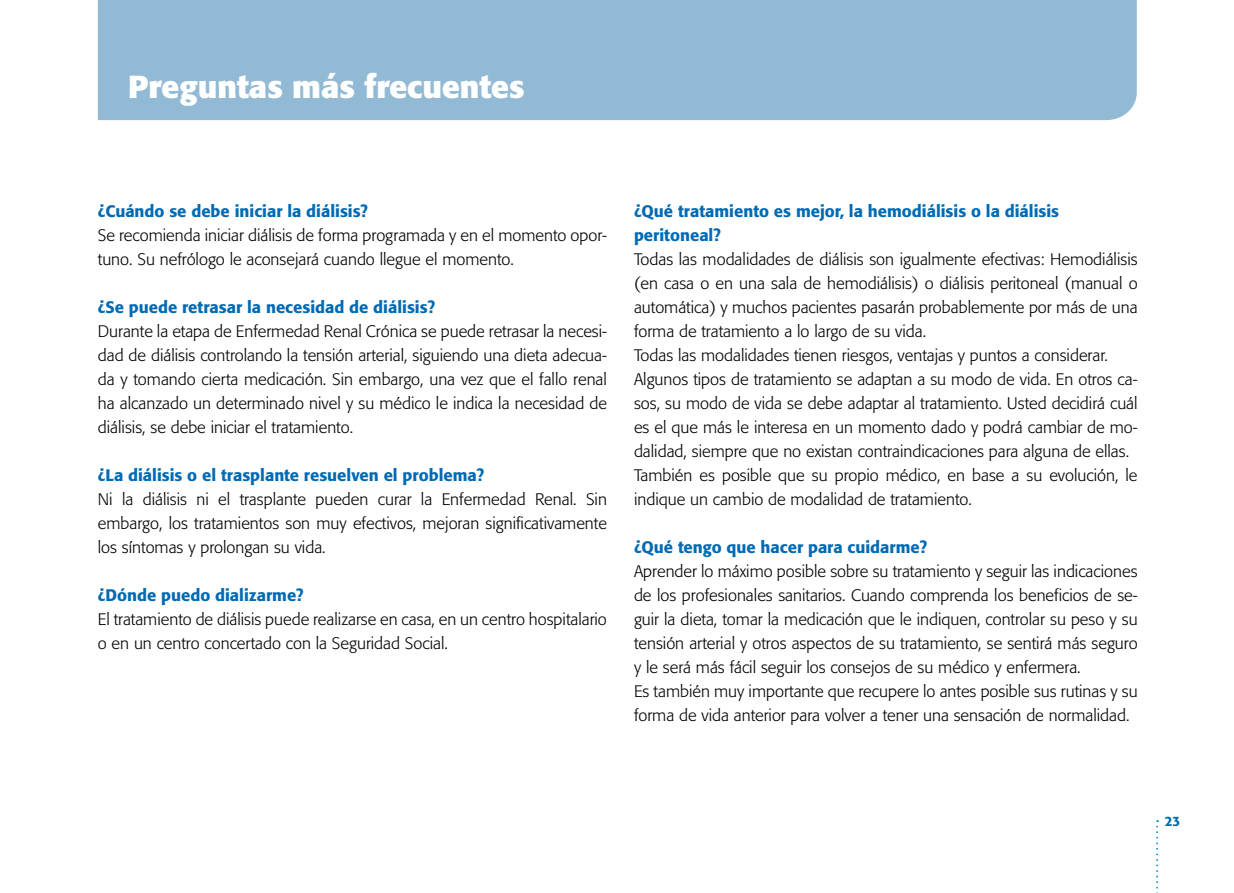
<style>
.page{position:relative;width:1234px;height:893px;background:#fff}
.page>*{position:absolute;margin:0;border:0;box-sizing:border-box;transform-origin:0 0}
.t1{font:700 31.5px "Formata";color:#fff}
.t2{font:300 16.5px/24px "Formata";color:#000}
.t3{font:500 16.5px/24px "Formata";color:#006ab3}
.t4{font:500 13.5px "Formata";color:#006dac}
</style>
<div class="page">
<div style="left:98px;top:0;width:1038px;height:120px;background:#93bad5"></div>
<svg style="left:1156px;top:820px;width:1px;height:73px"></svg>
<h1 class="t1" style="left:128px;top:67px;width:398px">Preguntas más frecuentes</h1>
<p class="t3" style="left:98px;top:199px;width:272px">¿Cuándo se debe iniciar la diálisis?</p>
<p class="t2" style="left:98px;top:223px;width:510px">Se recomienda iniciar diálisis de forma programada y en el momento opor&shy;tuno. Su nefrólogo le aconsejará cuando llegue el momento.</p>
<p class="t3" style="left:98px;top:295px;width:339px">¿Se puede retrasar la necesidad de diálisis?</p>
<p class="t2" style="left:98px;top:319px;width:510px;text-align:justify">Durante la etapa de Enfermedad Renal Crónica se puede retrasar la necesi&shy;dad de diálisis controlando la tensión arterial, siguiendo una dieta adecua&shy;da y tomando cierta medicación. Sin embargo, una vez que el fallo renal ha alcanzado un determinado nivel y su médico le indica la necesidad de diálisis, se debe iniciar el tratamiento.</p>
<p class="t3" style="left:98px;top:463px;width:388px">¿La diálisis o el trasplante resuelven el problema?</p>
<p class="t2" style="left:98px;top:487px;width:510px;text-align:justify">Ni la diálisis ni el trasplante pueden curar la Enfermedad Renal. Sin embargo, los tratamientos son muy efectivos, mejoran significativamente los síntomas y prolongan su vida.</p>
<p class="t3" style="left:98px;top:583px;width:207px">¿Dónde puedo dializarme?</p>
<p class="t2" style="left:98px;top:607px;width:510px">El tratamiento de diálisis puede realizarse en casa, en un centro hospitalario o en un centro concertado con la Seguridad Social.</p>
<p class="t3" style="left:634px;top:199px;width:426px">¿Qué tratamiento es mejor, la hemodiálisis o la diálisis peritoneal?</p>
<p class="t2" style="left:634px;top:247px;width:505px">Todas las modalidades de diálisis son igualmente efectivas: Hemodiálisis (en casa o en una sala de hemodiálisis) o diálisis peritoneal (manual o automática) y muchos pacientes pasarán probablemente por más de una forma de tratamiento a lo largo de su vida.<br>Todas las modalidades tienen riesgos, ventajas y puntos a considerar.<br>Algunos tipos de tratamiento se adaptan a su modo de vida. En otros ca&shy;sos, su modo de vida se debe adaptar al tratamiento. Usted decidirá cuál es el que más le interesa en un momento dado y podrá cambiar de mo&shy;dalidad, siempre que no existan contraindicaciones para alguna de ellas.<br>También es posible que su propio médico, en base a su evolución, le indique un cambio de modalidad de tratamiento.</p>
<p class="t3" style="left:634px;top:535px;width:295px">¿Qué tengo que hacer para cuidarme?</p>
<p class="t2" style="left:634px;top:559px;width:505px">Aprender lo máximo posible sobre su tratamiento y seguir las indicaciones de los profesionales sanitarios. Cuando comprenda los beneficios de se&shy;guir la dieta, tomar la medicación que le indiquen, controlar su peso y su tensión arterial y otros aspectos de su tratamiento, se sentirá más seguro y le será más fácil seguir los consejos de su médico y enfermera.<br>Es también muy importante que recupere lo antes posible sus rutinas y su forma de vida anterior para volver a tener una sensación de normalidad.</p>
<p class="t4" style="left:1164px;top:812px;width:17px">23</p>
</div>
